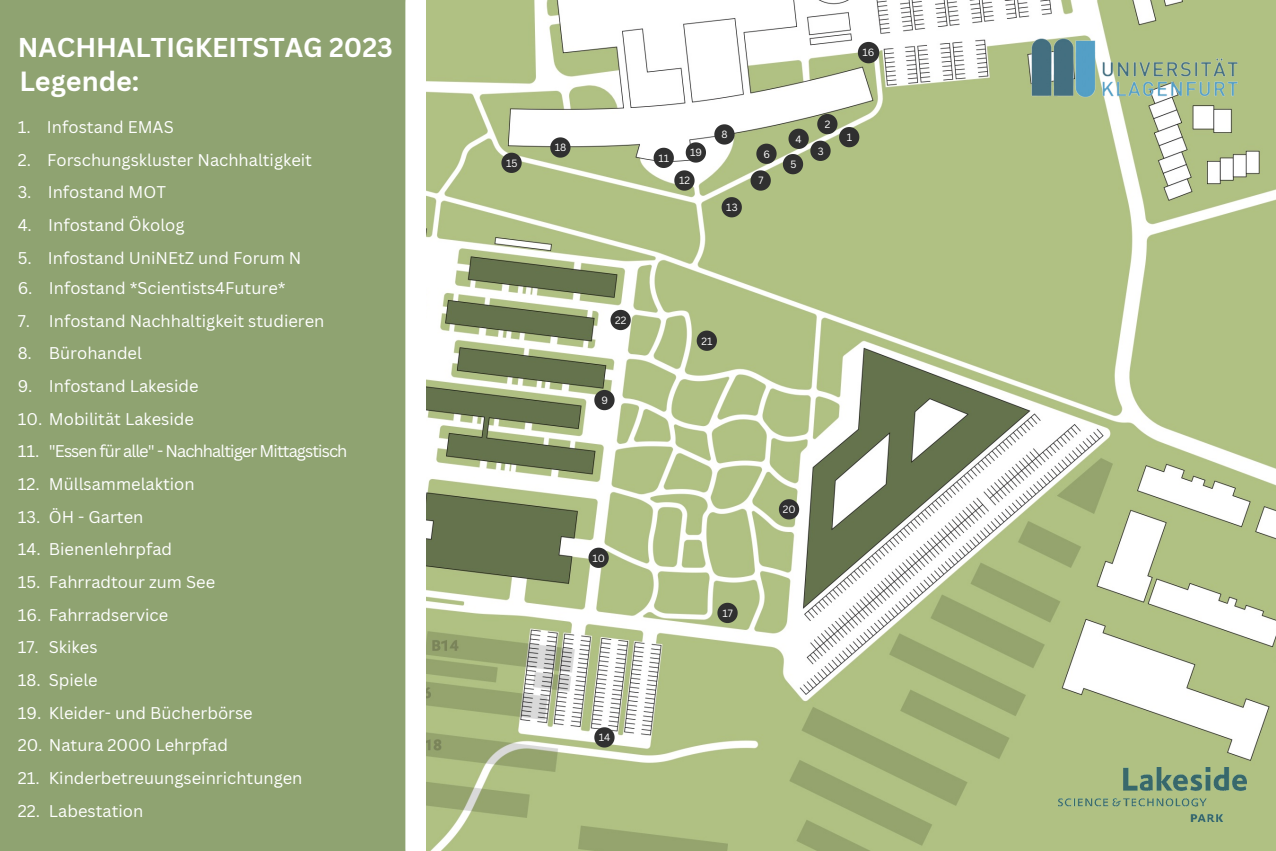
<style>
.page{position:relative;width:1276px;height:851px;background:#fff}
.page>*{position:absolute;margin:0;border:0;box-sizing:border-box;transform-origin:0 0}
.t1{font:700 27px "Canva Sans";color:#fff}
.t2{font:700 26.55px "Canva Sans";color:#fff}
.t3{font:16.5px/32.7px "Canva Sans";color:#fff}
.t4{font:10.2px "Canva Sans";color:#fff}
</style>
<div class="page">
<img style="left:426px;top:0;width:850px;height:850px">
<svg style="left:756px;top:144px;width:20px;height:20px"></svg>
<svg style="left:750px;top:170px;width:21px;height:21px"></svg>
<svg style="left:858px;top:42px;width:21px;height:21px"></svg>
<svg style="left:550px;top:137px;width:20px;height:21px"></svg>
<svg style="left:714px;top:124px;width:20px;height:21px"></svg>
<svg style="left:501px;top:153px;width:21px;height:20px"></svg>
<svg style="left:721px;top:197px;width:21px;height:20px"></svg>
<svg style="left:783px;top:114px;width:76px;height:60px"></svg>
<svg style="left:779px;top:499px;width:20px;height:20px"></svg>
<svg style="left:717px;top:602px;width:21px;height:21px"></svg>
<svg style="left:594px;top:727px;width:20px;height:20px"></svg>
<svg style="left:610px;top:310px;width:21px;height:20px"></svg>
<svg style="left:594px;top:390px;width:20px;height:20px"></svg>
<svg style="left:588px;top:547px;width:21px;height:21px"></svg>
<svg style="left:697px;top:330px;width:20px;height:21px"></svg>
<svg style="left:653px;top:142px;width:53px;height:49px"></svg>
<div style="left:0;top:0;width:417px;height:850px;background:#8fa371"></div>
<svg style="left:405px;top:0;width:12px;height:850px"></svg>
<img style="left:1026px;top:32px;width:221px;height:75px">
<img style="left:1059px;top:767px;width:188px;height:54px">
<h2 class="t2" style="left:18px;top:28px;width:377px">NACHHALTIGKEITSTAG 2023</h2>
<h1 class="t1" style="left:19px;top:62px;width:122px">Legende:</h1>
<p class="t3" style="left:18px;top:110px;width:158px">1. Infostand EMAS</p>
<p class="t3" style="left:18px;top:143px;width:296px">2. Forschungskluster Nachhaltigkeit</p>
<p class="t3" style="left:18px;top:176px;width:150px">3. Infostand MOT</p>
<p class="t3" style="left:18px;top:208px;width:168px">4. Infostand Ökolog</p>
<p class="t3" style="left:18px;top:242px;width:285px;line-height:30.2px">5. Infostand UniNEtZ und Forum N<br>6.</p>
<p class="t3" style="left:18px;top:304px;width:16px">7.<br>8.<br>9.</p>
<p class="t3" style="left:18px;top:402px;width:178px">10. Mobilität Lakeside<br>11.<br>12.<br>13.<br>14.<br>15.<br>16.<br>17.<br>18.<br>19.</p>
<p class="t3" style="left:18px;top:728px;width:212px">20. Natura 2000 Lehrpfad<br>21.<br>22.</p>
<p class="t3" style="left:49px;top:271px;width:277px">Infostand *Scientists4Future*<br>Infostand Nachhaltigkeit studieren<br>Bürohandel<br>Infostand Lakeside</p>
<p class="t3" style="left:49px;top:434px;width:300px">"Essen für alle" - Nachhaltiger Mittagstisch<br>Müllsammelaktion<br>ÖH - Garten<br>Bienenlehrpfad<br>Fahrradtour zum See<br>Fahrradservice<br>Skikes<br>Spiele<br>Kleider- und Bücherbörse</p>
<p class="t3" style="left:49px;top:761px;width:255px">Kinderbetreuungseinrichtungen<br>Labestation</p>
<p class="t4" style="left:506px;top:156px;width:13px">15</p>
<p class="t4" style="left:555px;top:140px;width:13px">18</p>
<p class="t4" style="left:862px;top:45px;width:14px">16</p>
<p class="t4" style="left:658px;top:151px;width:12px">11</p>
<p class="t4" style="left:690px;top:145px;width:14px">19</p>
<p class="t4" style="left:679px;top:173px;width:13px">12</p>
<p class="t4" style="left:721px;top:127px;width:8px">8</p>
<p class="t4" style="left:726px;top:200px;width:13px">13</p>
<p class="t4" style="left:763px;top:147px;width:8px">6</p>
<p class="t4" style="left:758px;top:173px;width:7px">7</p>
<p class="t4" style="left:796px;top:132px;width:8px">4</p>
<p class="t4" style="left:790px;top:157px;width:8px">5</p>
<p class="t4" style="left:825px;top:117px;width:7px">2</p>
<p class="t4" style="left:818px;top:144px;width:7px">3</p>
<p class="t4" style="left:847px;top:130px;width:7px">1</p>
<p class="t4" style="left:615px;top:313px;width:13px">22</p>
<p class="t4" style="left:601px;top:393px;width:8px">9</p>
<p class="t4" style="left:592px;top:550px;width:14px">10</p>
<p class="t4" style="left:701px;top:333px;width:13px">21</p>
<p class="t4" style="left:722px;top:606px;width:12px">17</p>
<p class="t4" style="left:783px;top:502px;width:14px">20</p>
<p class="t4" style="left:599px;top:730px;width:13px">14</p>
</div>
